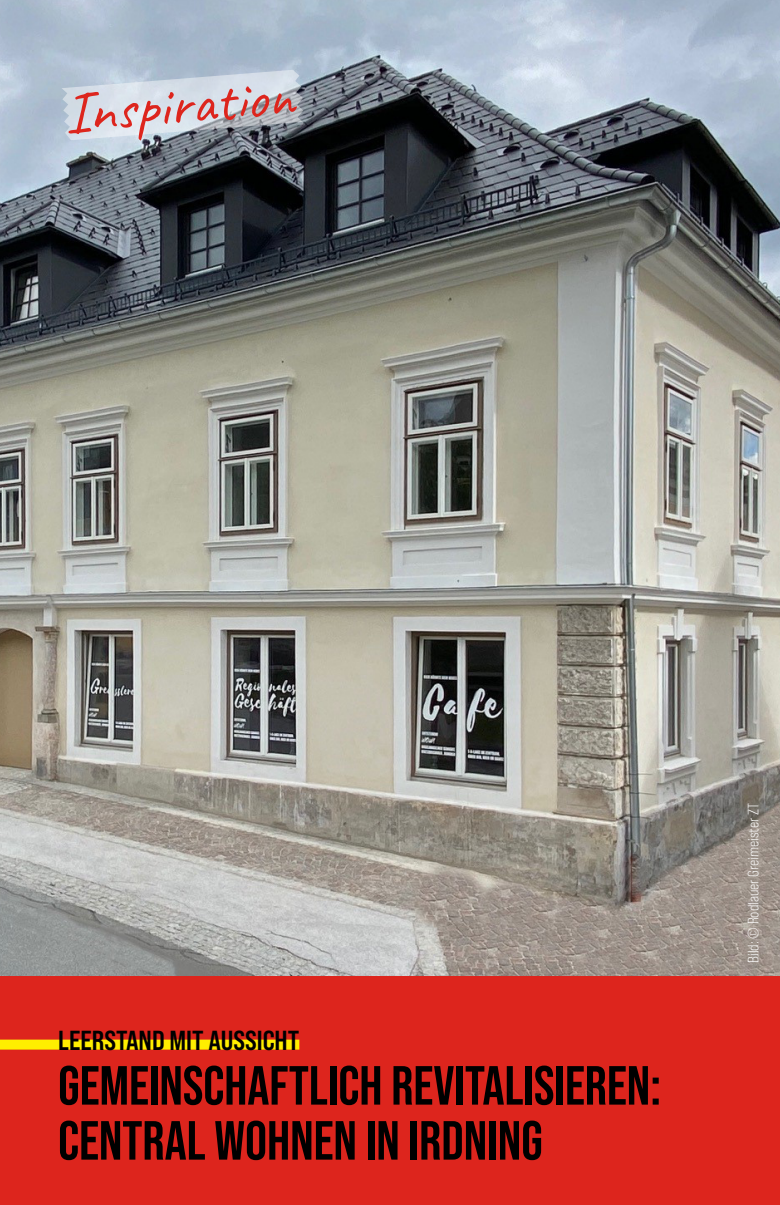
<style>
.page{position:relative;width:780px;height:1205px;background:#fff}
.page>*{position:absolute;margin:0;border:0;box-sizing:border-box;transform-origin:0 0}
.t1{font:60px "Caveat";color:#dd251d}
.t2{font:700 55px/55px "Bebas Neue Pro";color:#000}
.t3{font:27.5px "Bebas Neue Pro Sm E Bd";color:#000}
.t4{font:15px "Bebas Neue Pro Sm E Bk";color:#fff}
</style>
<div class="page">
<img style="left:0;top:0;width:779px;height:977px">
<div style="left:0;top:977px;width:780px;height:228px;background:#dd251d"></div>
<svg style="left:61px;top:70px;width:242px;height:70px;background:#c0c9d3"></svg>
<div style="left:0;top:1039px;width:299px;height:10px;background:#fe0"></div>
<p class="t1" style="left:62px;top:75px;width:231px;rotate:-4deg">Inspiration</p>
<p class="t3" style="left:58px;top:1025px;width:243px">LEERSTAND MIT AUSSICHT</p>
<p class="t2" style="left:58px;top:1056px;width:604px">GEMEINSCHAFTLICH REVITALISIEREN:<br>CENTRAL WOHNEN IN IRDNING</p>
<p class="t4" style="left:745px;top:962px;width:161px;rotate:-90deg">Bild: © Rodlauer Greimeister ZT</p>
</div>
